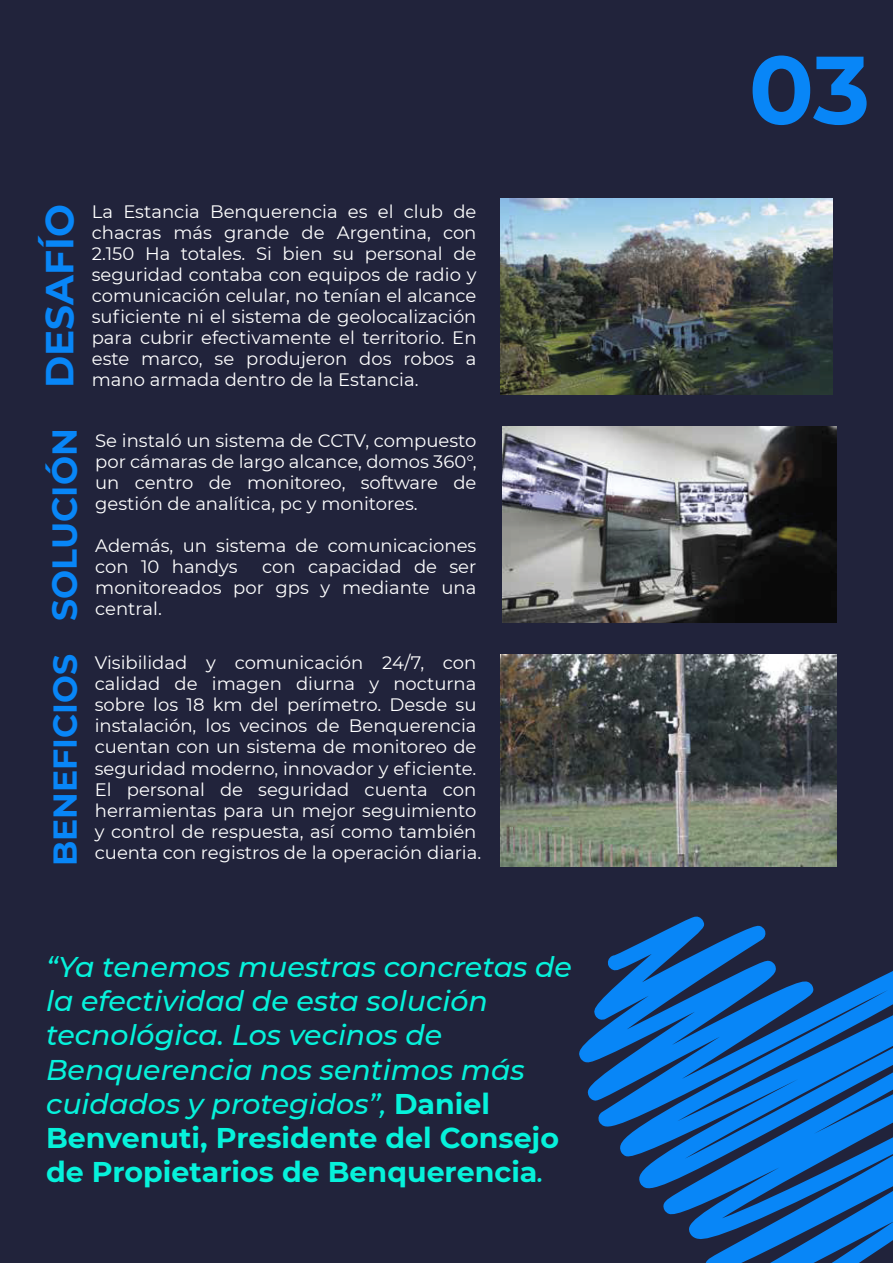
<style>
.page{position:relative;width:893px;height:1263px;background:#21233b}
.page>*{position:absolute;margin:0;border:0;box-sizing:border-box;transform-origin:0 0}
.t1{font:700 96px "Montserrat";color:#0886f7}
.t2{font:700 39px "Montserrat";color:#0886f7}
.t3{font:700 34.5px "Montserrat";color:#0886f7}
.t4{font:700 33px "Montserrat";color:#0886f7}
.t5{font:italic 500 28.5px/34.2px "Montserrat";color:#06f2db}
.t6{font:18px/21px "Montserrat";color:#fff;text-align:justify}
.s1{font-weight:700;font-style:normal}
</style>
<div class="page">
<img style="left:502px;top:427px;width:334px;height:196px">
<img style="left:501px;top:654px;width:335px;height:213px">
<img style="left:501px;top:198px;width:331px;height:196px">
<svg style="left:579px;top:916px;width:314px;height:347px;fill:#0886f7"></svg>
<h2 class="t2" style="left:32px;top:388px;width:185px;rotate:-90deg">DESAFÍO</h2>
<p class="t6" style="left:92px;top:201px;width:386px">La Estancia Benquerencia es el club de chacras más grande de Argentina, con 2.150 Ha totales. Si bien su personal de seguridad contaba con equipos de radio y comunicación celular, no tenían el alcance suficiente ni el sistema de geolocalización para cubrir efectivamente el territorio. En este marco, se produjeron dos robos a mano armada dentro de la Estancia.</p>
<h3 class="t3" style="left:40px;top:621px;width:194px;rotate:-90deg">SOLUCIÓN</h3>
<p class="t6" style="left:95px;top:429px;width:383px">Se instaló un sistema de CCTV, compuesto por cámaras de largo alcance, domos 360°, un centro de monitoreo, software de gestión de analítica, pc y monitores.</p>
<p class="t6" style="left:95px;top:534px;width:383px">Además, un sistema de comunicaciones con 10 handys</p>
<p class="t6" style="left:95px;top:555px;width:383px;text-indent:167px">con capacidad de ser monitoreados por gps y mediante una central.</p>
<h3 class="t4" style="left:41px;top:866px;width:214px;rotate:-90deg">BENEFICIOS</h3>
<p class="t6" style="left:95px;top:652px;width:388px;text-align:left">Visibilidad y comunicación 24/7, con calidad de imagen diurna y nocturna sobre los 18 km del perímetro. Desde su instalación, los vecinos de Benquerencia cuentan con un sistema de monitoreo de seguridad moderno, innovador y eficiente.<br>El personal de seguridad cuenta con herramientas para un mejor seguimiento y control de respuesta, así como también cuenta con registros de la operación diaria.</p>
<h3 class="t5" style="left:46px;top:948px;width:527px">“Ya tenemos muestras concretas de la efectividad de esta solución tecnológica. Los vecinos de<br>Benquerencia nos sentimos más cuidados y protegidos”, <span class="s1">Daniel<br>Benvenuti, Presidente del Consejo de Propietarios de Benquerencia</span>.</h3>
<h1 class="t1" style="left:749px;top:21px;width:123px">03</h1>
</div>
